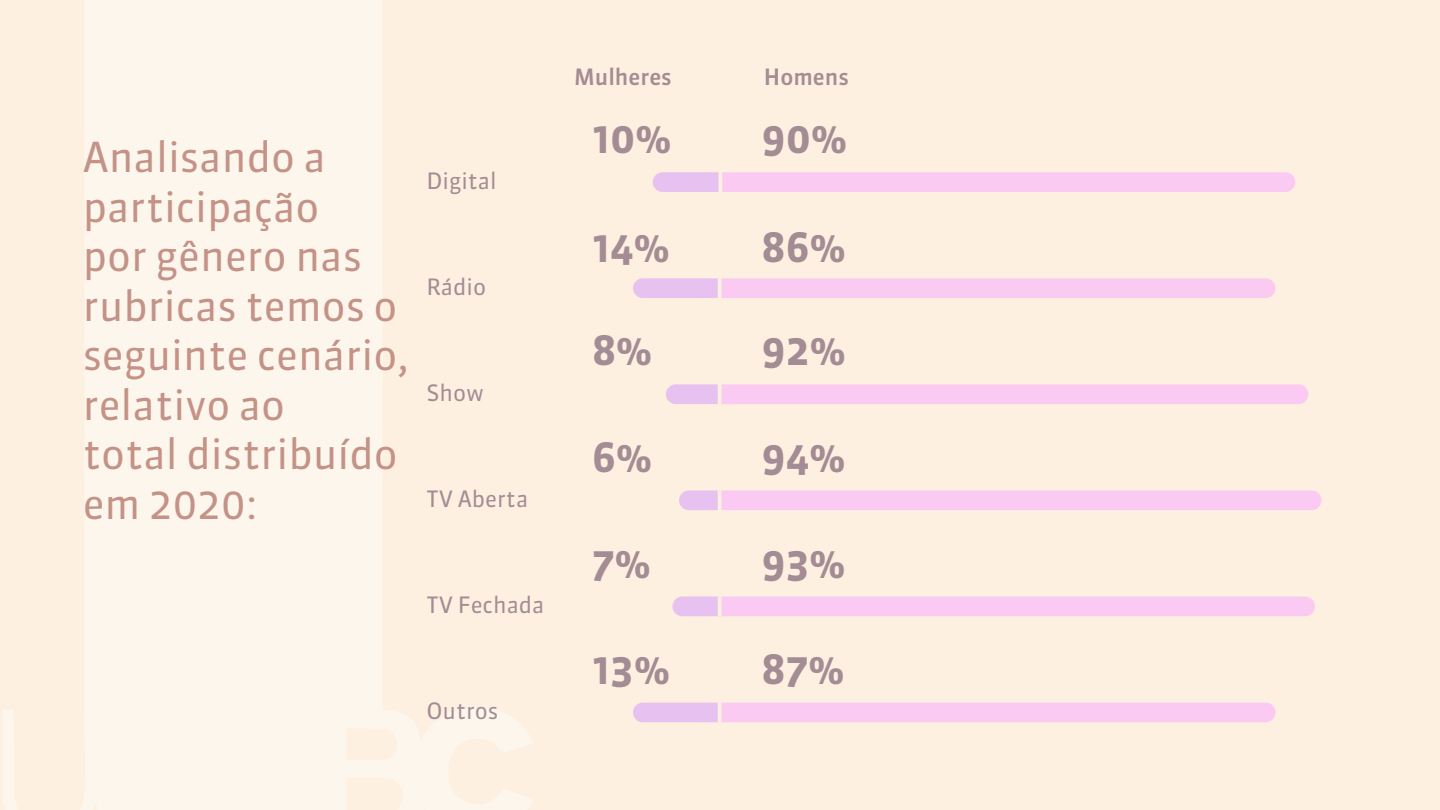
<style>
.page{position:relative;width:1440px;height:810px;background:#fdf0e1}
.page>*{position:absolute;margin:0;border:0;box-sizing:border-box;transform-origin:0 0}
.t1{font:41.25px/49.5px "Sanuk";color:#c49286}
.t2{font:700 40.42px "Sanuk";color:#a38c94}
.t3{font:22.5px "Sanuk";color:#a38c94}
.t4{font:500 22.5px "Sanuk";color:#a38c94}
</style>
<div class="page">
<svg style="left:3px;top:0;width:530px;height:810px;fill:#fdf6ec"></svg>
<svg style="left:653px;top:172px;width:642px;height:20px;background:#f8c9f2"></svg>
<svg style="left:666px;top:384px;width:642px;height:20px;background:#f8caf2"></svg>
<svg style="left:679px;top:490px;width:643px;height:20px;background:#f9caf2"></svg>
<svg style="left:672px;top:597px;width:643px;height:19px;background:#f8c9f2"></svg>
<svg style="left:633px;top:703px;width:642px;height:19px;background:#f7c9f2"></svg>
<svg style="left:633px;top:278px;width:642px;height:20px;background:#f7c9f2"></svg>
<svg style="left:718px;top:172px;width:4px;height:20px"></svg>
<svg style="left:718px;top:278px;width:4px;height:20px"></svg>
<svg style="left:718px;top:384px;width:4px;height:20px"></svg>
<svg style="left:718px;top:490px;width:4px;height:20px"></svg>
<svg style="left:718px;top:596px;width:4px;height:20px"></svg>
<svg style="left:718px;top:703px;width:4px;height:19px"></svg>
<p class="t1" style="left:83px;top:133px;width:327px">Analisando a participação<br>por gênero nas rubricas temos o seguinte cenário, relativo ao<br>total distribuído em 2020:</p>
<p class="t3" style="left:426px;top:167px;width:72px">Digital</p>
<p class="t3" style="left:426px;top:273px;width:61px">Rádio</p>
<p class="t3" style="left:426px;top:379px;width:59px">Show</p>
<p class="t3" style="left:426px;top:485px;width:103px">TV Aberta</p>
<p class="t3" style="left:426px;top:591px;width:120px">TV Fechada</p>
<p class="t3" style="left:426px;top:697px;width:74px">Outros</p>
<p class="t4" style="left:574px;top:63px;width:99px">Mulheres</p>
<p class="t4" style="left:764px;top:63px;width:87px">Homens</p>
<p class="t2" style="left:592px;top:113px;width:81px">10%</p>
<p class="t2" style="left:762px;top:113px;width:87px">90%</p>
<p class="t2" style="left:592px;top:222px;width:79px">14%</p>
<p class="t2" style="left:762px;top:222px;width:86px">86%</p>
<p class="t2" style="left:592px;top:326px;width:62px">8%</p>
<p class="t2" style="left:762px;top:326px;width:86px">92%</p>
<p class="t2" style="left:592px;top:432px;width:62px">6%</p>
<p class="t2" style="left:762px;top:432px;width:85px">94%</p>
<p class="t2" style="left:592px;top:538px;width:60px">7%</p>
<p class="t2" style="left:762px;top:538px;width:85px">93%</p>
<p class="t2" style="left:592px;top:644px;width:79px">13%</p>
<p class="t2" style="left:762px;top:644px;width:84px">87%</p>
</div>
